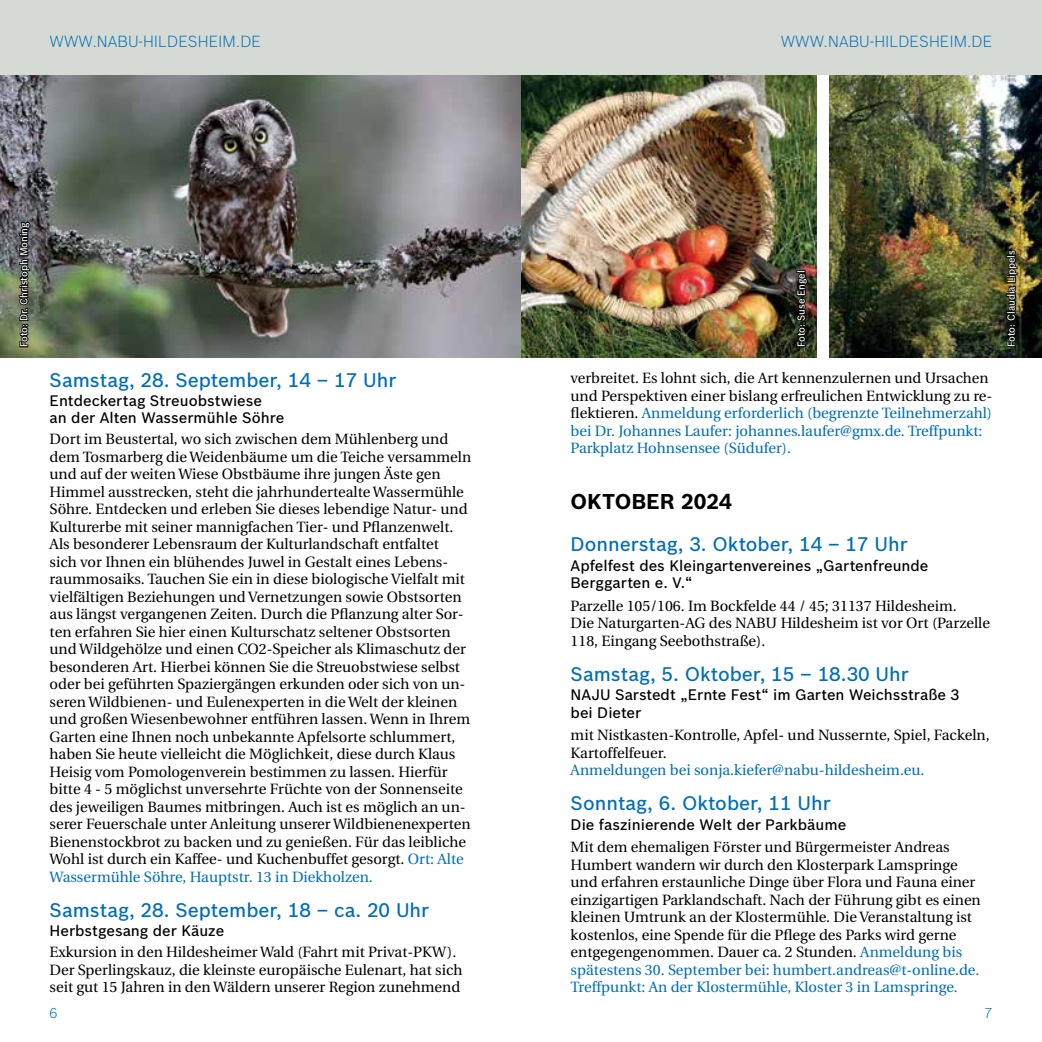
<style>
.page{position:relative;width:1042px;height:1042px;background:#fff}
.page>*{position:absolute;margin:0;border:0;box-sizing:border-box;transform-origin:0 0}
.t1{font:700 21px "Bosch Sans";color:#000}
.t2{font:500 19.25px "Bosch Sans";color:#006eb7}
.t3{font:300 15.75px "Bosch Sans";color:#006eb7}
.t4{font:14.88px/17.5px "Utopia";color:#000}
.t5{font:14.88px/17.5px "Utopia";color:#006eb7}
.t6{font:500 14.88px/17.5px "Bosch Sans";color:#000}
.t7{font:300 14px "Bosch Sans";color:#006eb7}
.t8{font:500 10.15px "Bosch Sans";color:#fff;scale:.95 1}
.s1{color:#006eb7}
.s2{color:#000}
</style>
<div class="page">
<img style="left:0;top:74px;width:817px;height:283px">
<img style="left:829px;top:74px;width:213px;height:283px">
<div style="left:0;top:0;width:521px;height:74px;background:#d5dad4"></div>
<div style="left:521px;top:0;width:521px;height:74px;background:#d5dad4"></div>
<svg style="left:10px;top:221px;width:22px;height:127px;background:#51574a"></svg>
<svg style="left:1005px;top:248px;width:13px;height:100px"></svg>
<svg style="left:795px;top:270px;width:13px;height:78px"></svg>
<p class="t3" style="left:50px;top:30px;width:213px">WWW.NABU-HILDESHEIM.DE</p>
<p class="t3" style="left:781px;top:30px;width:213px">WWW.NABU-HILDESHEIM.DE</p>
<p class="t8" style="left:16px;top:347px;width:133px;rotate:-90deg">Foto: Dr. Christoph Moning</p>
<p class="t2" style="left:50px;top:365px;width:348px">Samstag, 28. September, 14 – 17 Uhr</p>
<p class="t6" style="left:50px;top:391px;width:236px">Entdeckertag Streuobstwiese<br>an der Alten Wassermühle Söhre</p>
<p class="t4" style="left:50px;top:431px;width:423px">Dort im Beustertal, wo sich zwischen dem Mühlenberg und dem Tosmarberg die Weidenbäume um die Teiche versammeln und auf der weiten Wiese Obstbäume ihre jungen Äste gen Himmel ausstrecken, steht die jahrhundertealte Wassermühle Söhre. Entdecken und erleben Sie dieses lebendige Natur- und Kulturerbe mit seiner mannigfachen Tier- und Pflanzenwelt.<br>Als besonderer Lebensraum der Kulturlandschaft entfaltet<br>sich vor Ihnen ein blühendes Juwel in Gestalt eines Lebens&shy;raummosaiks. Tauchen Sie ein in diese biologische Vielfalt mit vielfältigen Beziehungen und Vernetzungen sowie Obstsorten aus längst vergangenen Zeiten. Durch die Pflanzung alter Sor&shy;ten erfahren Sie hier einen Kulturschatz seltener Obstsorten und Wildgehölze und einen CO2-Speicher als Klimaschutz der besonderen Art. Hierbei können Sie die Streuobstwiese selbst oder bei geführten Spaziergängen erkunden oder sich von un&shy;seren Wildbienen- und Eulenexperten in die Welt der kleinen und großen Wiesenbewohner entführen lassen. Wenn in Ihrem Garten eine Ihnen noch unbekannte Apfelsorte schlummert, haben Sie heute vielleicht die Möglichkeit, diese durch Klaus Heisig vom Pomologenverein bestimmen zu lassen. Hierfür bitte 4 - 5 möglichst unversehrte Früchte von der Sonnenseite des jeweiligen Baumes mitbringen. Auch ist es möglich an un&shy;serer Feuerschale unter Anleitung unserer Wildbienenexperten Bienenstockbrot zu backen und zu genießen. Für das leibliche Wohl ist durch ein Kaffee- und Kuchenbuffet gesorgt. <span class="s1">Ort: Alte Wassermühle Söhre, Hauptstr. 13 in Diekholzen.</span></p>
<p class="t2" style="left:50px;top:896px;width:381px">Samstag, 28. September, 18 – ca. 20 Uhr</p>
<p class="t6" style="left:50px;top:921px;width:176px">Herbstgesang der Käuze</p>
<p class="t4" style="left:50px;top:944px;width:414px">Exkursion in den Hildesheimer Wald (Fahrt mit Privat-PKW).<br>Der Sperlingskauz, die kleinste europäische Eulenart, hat sich seit gut 15 Jahren in den Wäldern unserer Region zunehmend</p>
<p class="t8" style="left:793px;top:347px;width:82px;rotate:-90deg">Foto: Suse Engel</p>
<p class="t5" style="left:570px;top:370px;width:423px"><span class="s2">verbreitet. Es lohnt sich, die Art kennenzulernen und Ursachen und Perspektiven einer bislang erfreulichen Entwicklung zu re&shy;flektieren.</span> Anmeldung erforderlich (begrenzte Teilnehmerzahl) bei Dr. Johannes Laufer: johannes.laufer@gmx.de. Treffpunkt:<br>Parkplatz Hohnsensee (Südufer).</p>
<h1 class="t1" style="left:570px;top:486px;width:162px">OKTOBER 2024</h1>
<p class="t2" style="left:570px;top:530px;width:338px">Donnerstag, 3. Oktober, 14 – 17 Uhr</p>
<p class="t6" style="left:570px;top:555px;width:359px">Apfelfest des Kleingartenvereines „Gartenfreunde<br>Berggarten e. V.“</p>
<p class="t4" style="left:570px;top:597px;width:421px">Parzelle 105/106. Im Bockfelde 44 / 45; 31137 Hildesheim.<br>Die Naturgarten-AG des NABU Hildesheim ist vor Ort (Parzelle<br>118, Eingang Seebothstraße).</p>
<p class="t2" style="left:570px;top:660px;width:340px">Samstag, 5. Oktober, 15 – 18.30 Uhr</p>
<p class="t6" style="left:570px;top:685px;width:390px">NAJU Sarstedt „Ernte Fest“ im Garten Weichsstraße 3 bei Dieter</p>
<p class="t4" style="left:570px;top:727px;width:421px">mit Nistkasten-Kontrolle, Apfel- und Nussernte, Spiel, Fackeln,<br>Kartoffelfeuer.</p>
<p class="t5" style="left:570px;top:762px;width:355px">Anmeldungen bei sonja.kiefer@nabu-hildesheim.eu.</p>
<p class="t2" style="left:570px;top:789px;width:262px">Sonntag, 6. Oktober, 11 Uhr</p>
<p class="t6" style="left:570px;top:814px;width:277px">Die faszinierende Welt der Parkbäume</p>
<p class="t4" style="left:570px;top:839px;width:412px">Mit dem ehemaligen Förster und Bürgermeister Andreas Humbert wandern wir durch den Klosterpark Lamspringe und erfahren erstaunliche Dinge über Flora und Fauna einer einzigartigen Parklandschaft. Nach der Führung gibt es einen kleinen Umtrunk an der Klostermühle. Die Veranstaltung ist kostenlos, eine Spende für die Pflege des Parks wird gerne entgegengenommen. Dauer ca. 2 Stunden. <span class="s1">Anmeldung bis spätestens 30. September bei: humbert.andreas@t-online.de.<br>Treffpunkt: An der Klostermühle, Kloster 3 in Lamspringe.</span></p>
<p class="t7" style="left:50px;top:1003px;width:9px">6</p>
<p class="t7" style="left:984px;top:1003px;width:9px">7</p>
<p class="t8" style="left:1003px;top:347px;width:104px;rotate:-90deg">Foto: Claudia Lippels</p>
</div>
